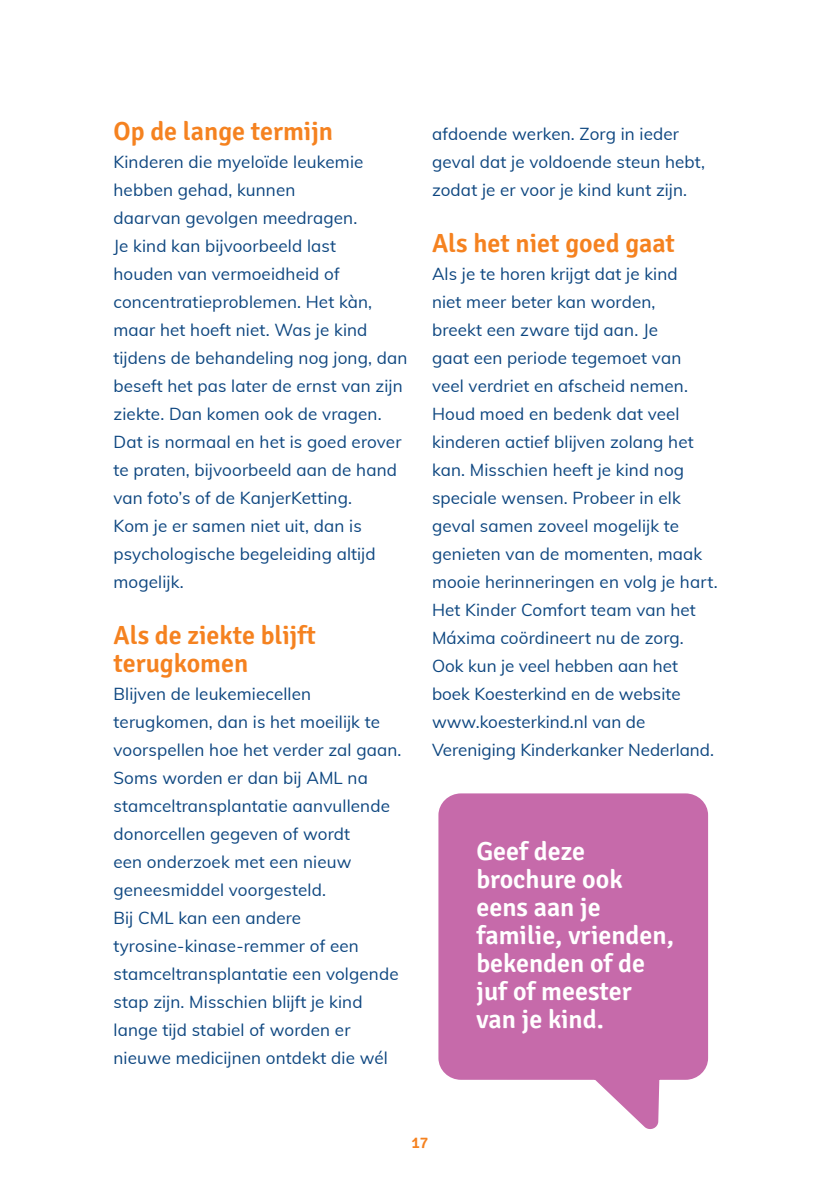
<style>
.page{position:relative;width:840px;height:1191px;background:#fff}
.page>*{position:absolute;margin:0;border:0;box-sizing:border-box;transform-origin:0 0}
.t1{font:600 26px/28px "Signika";color:#fff}
.t2{font:600 26px/28px "Signika";color:#f58220}
.t3{font:17px/28px "Muli";letter-spacing:.01em;color:#0d4680}
.t4{font:600 16px "Signika";color:#f58220}
</style>
<div class="page">
<svg style="left:438px;top:793px;width:271px;height:336px;background:#cd7eb5"></svg>
<h1 class="t2" style="left:113px;top:118px;width:221px">Op de lange termijn</h1>
<p class="t3" style="left:113px;top:147px;width:295px">Kinderen die myeloïde leukemie hebben gehad, kunnen<br>daarvan gevolgen meedragen.<br>Je kind kan bijvoorbeeld last<br>houden van vermoeidheid of concentratieproblemen. Het kàn, maar het hoeft niet. Was je kind tijdens de behandeling nog jong, dan beseft het pas later de ernst van zijn ziekte. Dan komen ook de vragen.<br>Dat is normaal en het is goed erover te praten, bijvoorbeeld aan de hand van foto’s of de KanjerKetting.<br>Kom je er samen niet uit, dan is psychologische begeleiding altijd mogelijk.</p>
<h1 class="t2" style="left:113px;top:622px;width:204px">Als de ziekte blijft terugkomen</h1>
<p class="t3" style="left:113px;top:679px;width:289px">Blijven de leukemiecellen terugkomen, dan is het moeilijk te voorspellen hoe het verder zal gaan.<br>Soms worden er dan bij AML na stamceltransplantatie aanvullende donorcellen gegeven of wordt<br>een onderzoek met een nieuw geneesmiddel voorgesteld.<br>Bij CML kan een andere tyrosine-kinase-remmer of een stamceltransplantatie een volgende stap zijn. Misschien blijft je kind lange tijd stabiel of worden er nieuwe medicijnen ontdekt die wél</p>
<p class="t3" style="left:432px;top:119px;width:274px">afdoende werken. Zorg in ieder geval dat je voldoende steun hebt, zodat je er voor je kind kunt zijn.</p>
<h1 class="t2" style="left:432px;top:230px;width:244px">Als het niet goed gaat</h1>
<p class="t3" style="left:432px;top:259px;width:287px">Als je te horen krijgt dat je kind<br>niet meer beter kan worden,<br>breekt een zware tijd aan. Je<br>gaat een periode tegemoet van<br>veel verdriet en afscheid nemen.<br>Houd moed en bedenk dat veel kinderen actief blijven zolang het kan. Misschien heeft je kind nog speciale wensen. Probeer in elk geval samen zoveel mogelijk te genieten van de momenten, maak mooie herinneringen en volg je hart.<br>Het Kinder Comfort team van het<br>Máxima coördineert nu de zorg.<br>Ook kun je veel hebben aan het boek Koesterkind en de website www.koesterkind.nl van de<br>Vereniging Kinderkanker Nederland.</p>
<h1 class="t1" style="left:476px;top:837px;width:199px">Geef deze brochure ook eens aan je familie, vrienden, bekenden of de juf of meester van je kind.</h1>
<p class="t4" style="left:411px;top:1133px;width:18px">17</p>
</div>
